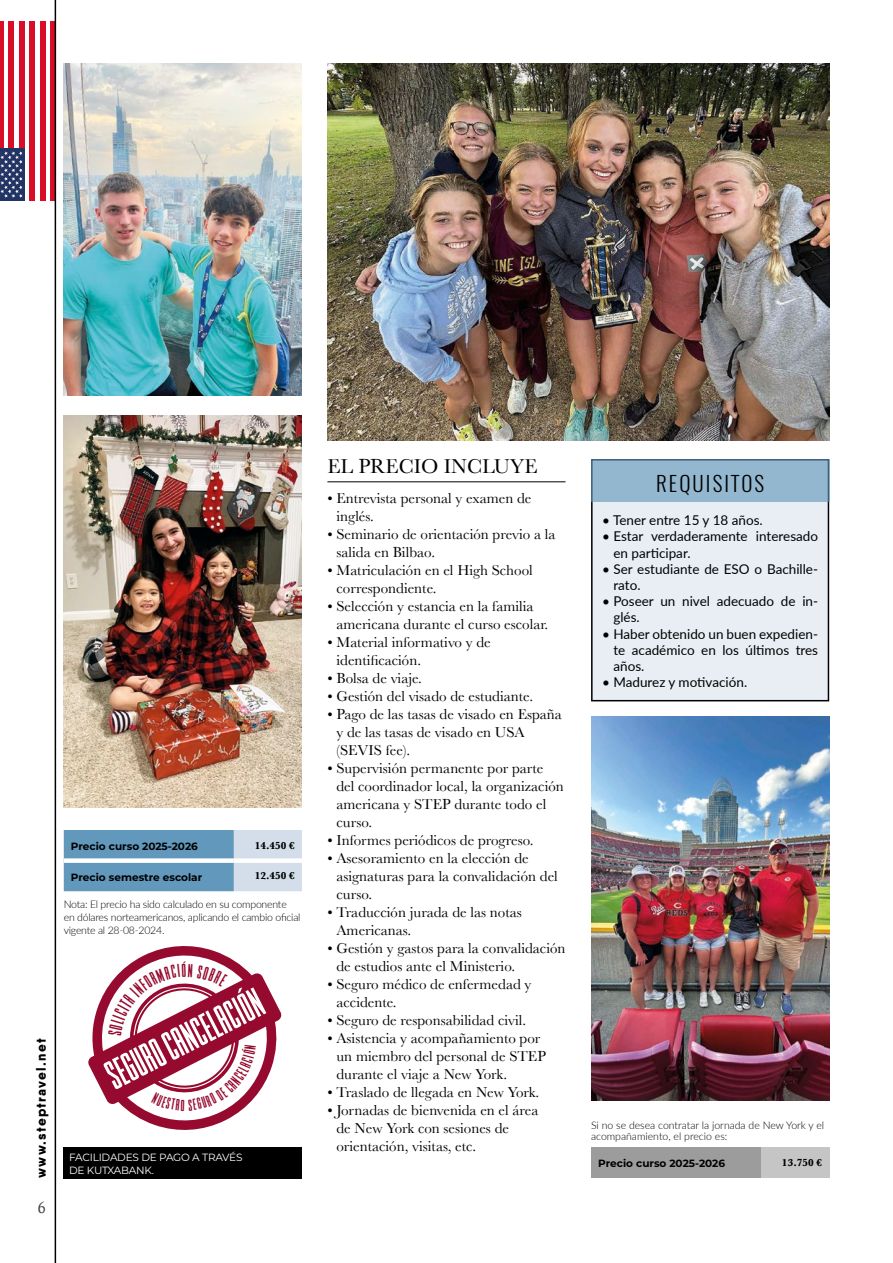
<style>
.page{position:relative;width:893px;height:1263px;background:#fff}
.page>*{position:absolute;margin:0;border:0;box-sizing:border-box;transform-origin:0 0}
.t1{font:39.6px "DELIRIUMNCV";color:#fff}
.t2{font:21px "Baskerville";color:#000}
.t3{font:300 21px "Oswald";letter-spacing:.1em;color:#000}
.t4{font:15px/18px "Baskerville";color:#000}
.t5{font:15px "Prociono";color:#3c3c3a}
.t6{font:13.5px/16.2px "Lato";color:#000}
.t7{font:800 13.5px "Qanelas Soft DEMO";letter-spacing:.095em;color:#000}
.t8{font:300 10.5px/12.6px "Lato";letter-spacing:-.02em;color:#000}
.t9{font:300 10.5px/11.2px "Lato";color:#000}
.t10{font:700 10.5px "Montserrat";color:#000}
.t11{font:10.5px/12.6px "Montserrat";letter-spacing:-.02em;color:#fff}
.t12{font:700 10.5px "Baskerville";color:#000}
</style>
<div class="page">
<svg style="left:54px;top:903px;width:10px;height:272px"></svg>
<img style="left:64px;top:64px;width:238px;height:331px">
<svg style="left:64px;top:830px;width:238px;height:61px;background:#82acc8"></svg>
<div style="left:64px;top:858px;width:170px;height:5px;background:#fff"></div>
<div style="left:234px;top:858px;width:68px;height:5px;background:#fff"></div>
<div style="left:591px;top:1147px;width:170px;height:30px;background:#9c9c9c"></div>
<div style="left:761px;top:1147px;width:68px;height:30px;background:#c5c5c5"></div>
<svg style="left:3px;top:21px;width:48px;height:180px"></svg>
<hr style="left:0;top:21px;width:3px;height:180px;background:#d80d27">
<div style="left:8px;top:21px;width:6px;height:180px;background:#d80d27"></div>
<div style="left:19px;top:21px;width:5px;height:180px;background:#d80d27"></div>
<div style="left:30px;top:21px;width:5px;height:180px;background:#d80d27"></div>
<div style="left:40px;top:21px;width:6px;height:180px;background:#d80d27"></div>
<svg style="left:51px;top:21px;width:4px;height:180px"></svg>
<div style="left:0;top:148px;width:24px;height:53px;background:#223464"></div>
<svg style="left:0;top:151px;width:22px;height:47px"></svg>
<hr style="left:55px;top:0;width:1px;height:1263px;background:#000">
<img style="left:64px;top:416px;width:238px;height:392px">
<hr style="left:327px;top:482px;width:239px;height:1px;background:#000">
<img style="left:327px;top:64px;width:502px;height:377px">
<div style="left:592px;top:460px;width:236px;height:241px;background:#e9eef5"></div>
<div style="left:591px;top:459px;width:238px;height:242px;border:2px solid #000"></div>
<div style="left:591px;top:459px;width:238px;height:42px;background:#92b7cf"></div>
<img style="left:591px;top:717px;width:238px;height:384px">
<div style="left:64px;top:1147px;width:238px;height:31px;background:#000"></div>
<svg style="left:88px;top:946px;width:194px;height:184px"></svg>
<p class="t10" style="left:71px;top:839px;width:128px">Precio curso 2025-2026</p>
<p class="t12" style="left:255px;top:839px;width:42px">14.450 €</p>
<p class="t10" style="left:71px;top:870px;width:133px">Precio semestre escolar</p>
<p class="t12" style="left:255px;top:870px;width:42px">12.450 €</p>
<p class="t8" style="left:64px;top:898px;width:238px">Nota: El precio ha sido calculado en su componente<br>en dólares norteamericanos, aplicando el cambio oficial vigente al 28-08-2024.</p>
<p class="t7" style="left:35px;top:1178px;width:141px;rotate:-90deg">www.steptravel.net</p>
<p class="t5" style="left:38px;top:1198px;width:9px">6</p>
<h1 class="t1" style="left:98px;top:1057px;width:173px;rotate:-27deg">seguro cancelación</h1>
<p class="t11" style="left:69px;top:1151px;width:175px">FACILIDADES DE PAGO A TRAVÉS<br>DE KUTXABANK.</p>
<h2 class="t2" style="left:327px;top:454px;width:212px">EL PRECIO INCLUYE</h2>
<p class="t4" style="left:336px;top:489px;width:197px;text-indent:-9px">• Entrevista personal y examen de inglés.</p>
<p class="t4" style="left:336px;top:525px;width:220px;text-indent:-9px">• Seminario de orientación previo a la salida en Bilbao.</p>
<p class="t4" style="left:336px;top:561px;width:198px;text-indent:-9px">• Matriculación en el High School correspondiente.</p>
<p class="t4" style="left:336px;top:597px;width:213px;text-indent:-9px">• Selección y estancia en la familia americana durante el curso escolar.</p>
<p class="t4" style="left:336px;top:633px;width:156px;text-indent:-9px">• Material informativo y de identificación.</p>
<p class="t4" style="left:327px;top:669px;width:96px">• Bolsa de viaje.</p>
<p class="t4" style="left:327px;top:687px;width:207px">• Gestión del visado de estudiante.</p>
<p class="t4" style="left:336px;top:705px;width:227px;text-indent:-9px">• Pago de las tasas de visado en España y de las tasas de visado en USA (SEVIS fee).</p>
<p class="t4" style="left:336px;top:759px;width:229px;text-indent:-9px">• Supervisión permanente por parte del coordinador local, la organización americana y STEP durante todo el curso.</p>
<p class="t4" style="left:327px;top:831px;width:208px">• Informes periódicos de progreso.</p>
<p class="t4" style="left:336px;top:849px;width:223px;text-indent:-9px">• Asesoramiento en la elección de asignaturas para la convalidación del curso.</p>
<p class="t4" style="left:336px;top:903px;width:187px;text-indent:-9px">• Traducción jurada de las notas<br>Americanas.</p>
<p class="t4" style="left:336px;top:939px;width:231px;text-indent:-9px">• Gestión y gastos para la convalidación de estudios ante el Ministerio.</p>
<p class="t4" style="left:336px;top:975px;width:196px;text-indent:-9px">• Seguro médico de enfermedad y accidente.</p>
<p class="t4" style="left:327px;top:1011px;width:200px">• Seguro de responsabilidad civil.</p>
<p class="t4" style="left:336px;top:1029px;width:211px;text-indent:-9px">• Asistencia y acompañamiento por un miembro del personal de STEP durante el viaje a New York.</p>
<p class="t4" style="left:327px;top:1083px;width:213px">• Traslado de llegada en New York.</p>
<p class="t4" style="left:336px;top:1101px;width:204px;text-indent:-9px">• Jornadas de bienvenida en el área de New York con sesiones de orientación, visitas, etc.</p>
<h2 class="t3" style="left:656px;top:469px;width:110px">REQUISITOS</h2>
<p class="t6" style="left:602px;top:512px;width:162px">• Tener entre 15 y 18 años.</p>
<p class="t6" style="left:613px;top:528px;width:206px;text-indent:-11px">• Estar verdaderamente interesado en participar.</p>
<p class="t6" style="left:613px;top:560px;width:206px;text-indent:-11px">• Ser estudiante de ESO o Bachille&shy;rato.</p>
<p class="t6" style="left:613px;top:593px;width:206px;text-indent:-11px">• Poseer un nivel adecuado de in&shy;glés.</p>
<p class="t6" style="left:613px;top:625px;width:206px;text-align:justify;text-indent:-11px">• Haber obtenido un buen expedien&shy;te académico en los últimos tres años.</p>
<p class="t6" style="left:602px;top:674px;width:147px">• Madurez y motivación.</p>
<p class="t9" style="left:591px;top:1119px;width:235px">Si no se desea contratar la jornada de New York y el acompañamiento, el precio es:</p>
<p class="t10" style="left:598px;top:1156px;width:128px">Precio curso 2025-2026</p>
<p class="t12" style="left:782px;top:1156px;width:42px">13.750 €</p>
</div>
